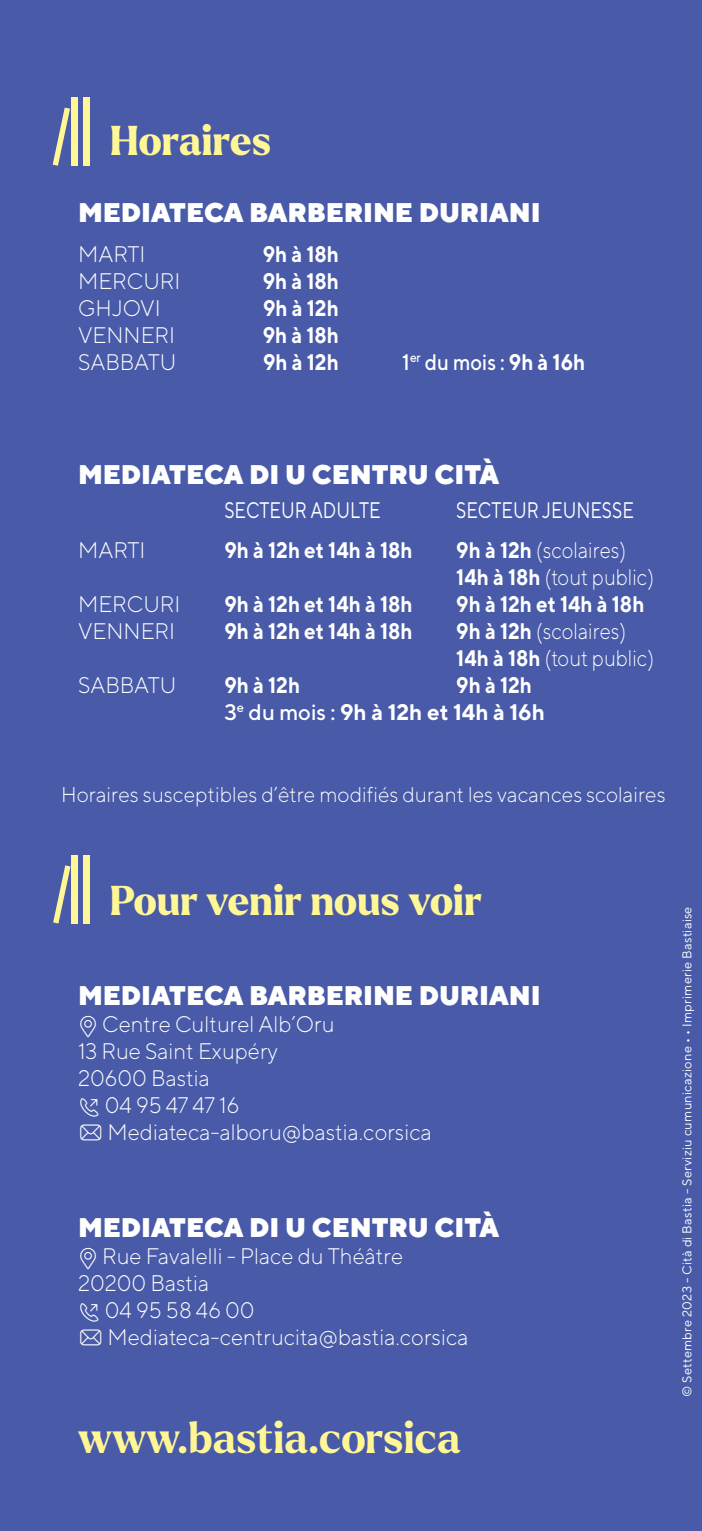
<style>
.page{position:relative;width:702px;height:1531px;background:#485aa8}
.page>*{position:absolute;margin:0;border:0;box-sizing:border-box;transform-origin:0 0}
.t1{font:700 42.75px "Larken";color:#fff695}
.t2{font:800 40.5px "Larken";color:#fff695}
.t3{font:900 27px "TT Norms";color:#fff}
.t4{font:300 22.5px "TT Norms";color:#fff}
.t5{font:700 22.5px/27px "TT Norms";color:#fff;scale:.9 1}
.t6{font:300 22.5px/27px "TT Norms";color:#fff;scale:.9 1}
.t7{font:22.5px "TT Norms";color:#fff;scale:.8 1}
.t8{font:500 22.5px "TT Norms";color:#fff;scale:.9 1}
.t9{font:300 21.38px "TT Norms";color:#fff}
.t10{font:12.83px "TT Norms";letter-spacing:.02em;color:#fff}
.s1{font-weight:700}
.s2{font-weight:500}
</style>
<div class="page">
<div style="left:83px;top:855px;width:7px;height:68px;background:#fff695"></div>
<div style="left:72px;top:855px;width:6px;height:68px;background:#fff695"></div>
<svg style="left:53px;top:865px;width:18px;height:58px"></svg>
<div style="left:83px;top:97px;width:6px;height:69px;background:#fff695"></div>
<div style="left:71px;top:97px;width:7px;height:69px;background:#fff695"></div>
<svg style="left:53px;top:108px;width:17px;height:58px"></svg>
<p class="t2" style="left:110px;top:115px;width:163px">Horaires</p>
<p class="t3" style="left:78px;top:195px;width:464px">MEDIATECA BARBERINE DURIANI</p>
<p class="t4" style="left:78px;top:240px;width:69px">MARTI</p>
<p class="t5" style="left:263px;top:240px;width:86px">9h à 18h</p>
<p class="t4" style="left:78px;top:267px;width:104px">MERCURI</p>
<p class="t5" style="left:263px;top:267px;width:86px">9h à 18h</p>
<p class="t4" style="left:78px;top:294px;width:84px">GHJOVI</p>
<p class="t5" style="left:263px;top:294px;width:86px">9h à 12h</p>
<p class="t4" style="left:78px;top:321px;width:99px">VENNERI</p>
<p class="t5" style="left:263px;top:321px;width:86px">9h à 18h</p>
<p class="t4" style="left:78px;top:348px;width:100px">SABBATU</p>
<p class="t5" style="left:263px;top:348px;width:86px">9h à 12h</p>
<p class="t8" style="left:402px;top:348px;width:205px">1<sup>er</sup> du mois : <span class="s1">9h à 16h</span></p>
<p class="t3" style="left:78px;top:457px;width:422px">MEDIATECA DI U CENTRU CITÀ</p>
<p class="t7" style="left:224px;top:496px;width:197px">SECTEUR ADULTE</p>
<p class="t7" style="left:456px;top:496px;width:223px">SECTEUR JEUNESSE</p>
<p class="t4" style="left:78px;top:536px;width:69px">MARTI</p>
<p class="t5" style="left:224px;top:536px;width:211px">9h à 12h et 14h à 18h</p>
<p class="t6" style="left:456px;top:536px;width:221px"><span class="s1">9h à 12h</span> (scolaires)<br><span class="s1">14h à 18h</span> (tout public)</p>
<p class="t4" style="left:78px;top:590px;width:104px">MERCURI</p>
<p class="t5" style="left:224px;top:590px;width:211px">9h à 12h et 14h à 18h</p>
<p class="t5" style="left:456px;top:590px;width:211px">9h à 12h et 14h à 18h</p>
<p class="t4" style="left:78px;top:617px;width:99px">VENNERI</p>
<p class="t5" style="left:224px;top:617px;width:211px">9h à 12h et 14h à 18h</p>
<p class="t6" style="left:456px;top:617px;width:221px"><span class="s1">9h à 12h</span> (scolaires)<br><span class="s1">14h à 18h</span> (tout public)</p>
<p class="t4" style="left:78px;top:671px;width:100px">SABBATU</p>
<p class="t5" style="left:224px;top:671px;width:86px">9h à 12h</p>
<p class="t5" style="left:224px;top:671px;width:358px;text-indent:232px">9h à 12h<br><span class="s2">3</span><sup>e</sup> <span class="s2">du mois :</span> 9h à 12h et 14h à 16h</p>
<p class="t9" style="left:61px;top:781px;width:606px">Horaires susceptibles d’être modifiés durant les vacances scolaires</p>
<p class="t2" style="left:110px;top:874px;width:373px">Pour venir nous voir</p>
<p class="t3" style="left:78px;top:978px;width:464px">MEDIATECA BARBERINE DURIANI</p>
<p class="t4" style="left:102px;top:1010px;width:234px">Centre Culturel Alb’Oru</p>
<p class="t4" style="left:78px;top:1037px;width:202px">13 Rue Saint Exupéry</p>
<p class="t4" style="left:78px;top:1064px;width:133px">20600 Bastia</p>
<p class="t4" style="left:78px;top:1091px;width:163px">▼ 04 95 47 47 16</p>
<p class="t4" style="left:107px;top:1118px;width:326px">Mediateca-alboru@bastia.corsica</p>
<p class="t3" style="left:78px;top:1210px;width:422px">MEDIATECA DI U CENTRU CITÀ</p>
<p class="t4" style="left:102px;top:1242px;width:302px">Rue Favalelli - Place du Théâtre</p>
<p class="t4" style="left:78px;top:1269px;width:133px">20200 Bastia</p>
<p class="t4" style="left:78px;top:1296px;width:178px">▼ 04 95 58 46 00</p>
<p class="t4" style="left:107px;top:1323px;width:362px">Mediateca-centrucita@bastia.corsica</p>
<p class="t1" style="left:78px;top:1410px;width:384px">www.bastia.corsica</p>
<p class="t10" style="left:679px;top:1397px;width:492px;rotate:-90deg">© Settembre 2023 - Cità di Bastia - Serviziu cumunicazione • • Imprimerie Bastiaise</p>
</div>
